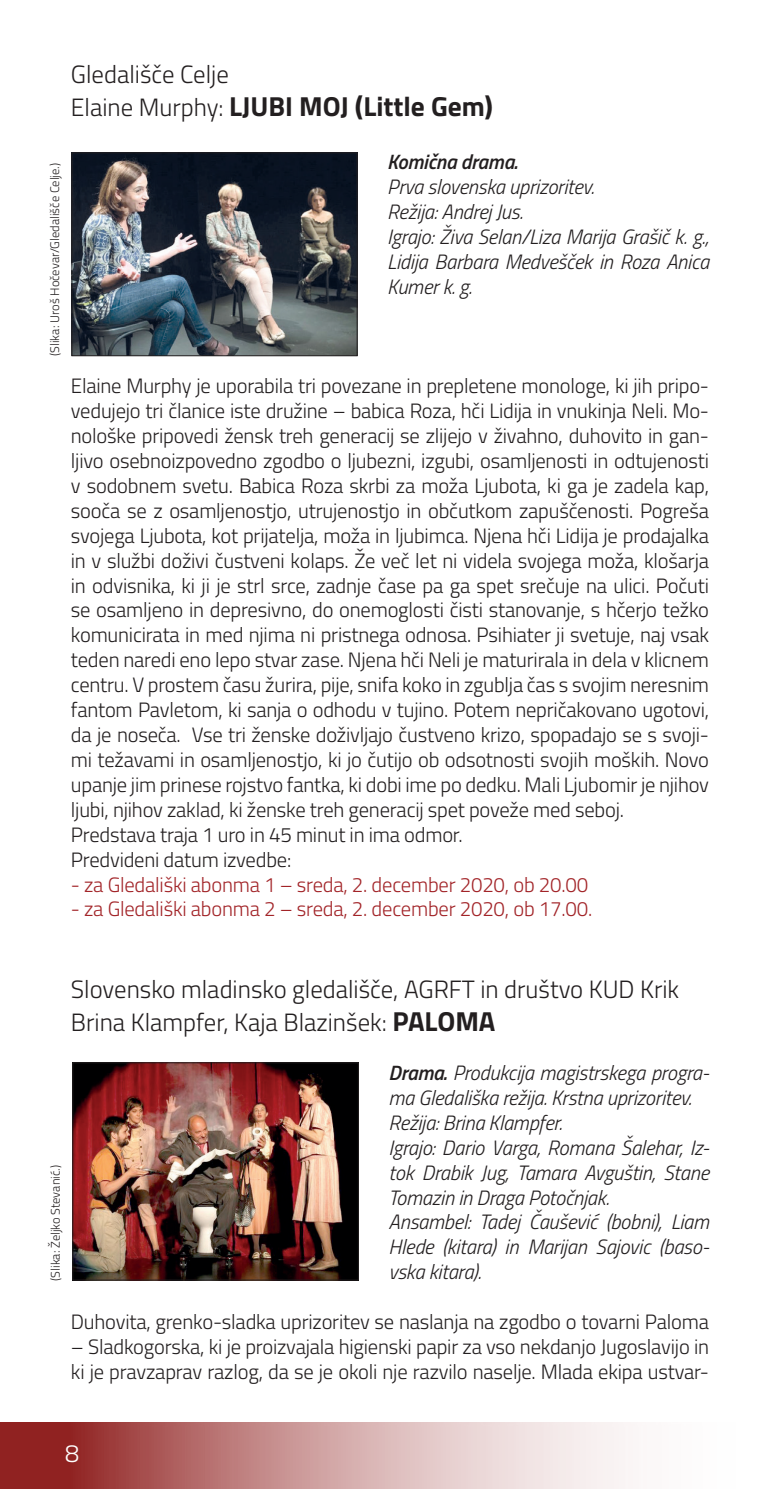
<style>
.page{position:relative;width:780px;height:1489px;background:#fff}
.page>*{position:absolute;margin:0;border:0;box-sizing:border-box;transform-origin:0 0}
.t1{font:700 27.5px "Titillium";color:#231f20}
.t2{font:300 25px "Titillium";color:#231f20}
.t3{font:300 25px "Titillium";color:#fff}
.t4{font:300 20.75px/25px "Titillium";letter-spacing:-.01em;color:#231f20;text-align:justify}
.t5{font:italic 300 20.75px/25px "Titillium";letter-spacing:-.01em;color:#231f20;text-align:justify}
.t6{font:300 20.75px "Titillium";letter-spacing:-.01em;color:#a22428}
.t7{font:italic 600 20.75px "Titillium";letter-spacing:-.01em;color:#231f20}
.t8{font:300 12.5px "Titillium";color:#231f20}
.s1{font-weight:300;font-size:25px}
.s2{font-weight:700;font-size:27.5px}
.s3{font-weight:600}
</style>
<div class="page">
<img style="left:74px;top:154px;width:281px;height:200px">
<div style="left:72px;top:152px;width:285px;height:204px;border:1px solid #231f20"></div>
<img style="left:74px;top:1064px;width:283px;height:214px">
<div style="left:72px;top:1062px;width:287px;height:218px;border:1px solid #231f20"></div>
<svg style="left:0;top:1422px;width:625px;height:66px"></svg>
<p class="t8" style="left:46px;top:356px;width:194px;rotate:-90deg">(Slika: Uroš Hočevar/Gledališče Celje.)</p>
<p class="t2" style="left:71px;top:56px;width:159px">Gledališče Celje</p>
<p class="t1" style="left:71px;top:85px;width:423px"><span class="s1">Elaine Murphy:</span> LJUBI MOJ (Little Gem)</p>
<p class="t7" style="left:387px;top:146px;width:131px">Komična drama.</p>
<p class="t5" style="left:387px;top:173px;width:208px">Prva slovenska uprizoritev.</p>
<p class="t5" style="left:387px;top:198px;width:137px">Režija: Andrej Jus.</p>
<p class="t5" style="left:387px;top:223px;width:323px">Igrajo: Živa Selan/Liza Marija Grašič k. g., Lidija Barbara Medvešček in Roza Anica Kumer k. g.</p>
<p class="t4" style="left:71px;top:372px;width:639px">Elaine Murphy je uporabila tri povezane in prepletene monologe, ki jih pripo&shy;vedujejo tri članice iste družine – babica Roza, hči Lidija in vnukinja Neli. Mo&shy;nološke pripovedi žensk treh generacij se zlijejo v živahno, duhovito in gan&shy;ljivo osebnoizpovedno zgodbo o ljubezni, izgubi, osamljenosti in odtujenosti v sodobnem svetu. Babica Roza skrbi za moža Ljubota, ki ga je zadela kap, sooča se z osamljenostjo, utrujenostjo in občutkom zapuščenosti. Pogreša svojega Ljubota, kot prijatelja, moža in ljubimca. Njena hči Lidija je prodajalka in v službi doživi čustveni kolaps. Že več let ni videla svojega moža, klošarja in odvisnika, ki ji je strl srce, zadnje čase pa ga spet srečuje na ulici. Počuti se osamljeno in depresivno, do onemoglosti čisti stanovanje, s hčerjo težko komunicirata in med njima ni pristnega odnosa. Psihiater ji svetuje, naj vsak teden naredi eno lepo stvar zase. Njena hči Neli je maturirala in dela v klicnem centru. V prostem času žurira, pije, snifa koko in zgublja čas s svojim neresnim fantom Pavletom, ki sanja o odhodu v tujino. Potem nepričakovano ugotovi, da je noseča. Vse tri ženske doživljajo čustveno krizo, spopadajo se s svoji&shy;mi težavami in osamljenostjo, ki jo čutijo ob odsotnosti svojih moških. Novo upanje jim prinese rojstvo fantka, ki dobi ime po dedku. Mali Ljubomir je njihov ljubi, njihov zaklad, ki ženske treh generacij spet poveže med seboj.</p>
<p class="t4" style="left:71px;top:820px;width:393px">Predstava traja 1 uro in 45 minut in ima odmor.</p>
<p class="t4" style="left:71px;top:845px;width:222px">Predvideni datum izvedbe:</p>
<p class="t6" style="left:71px;top:869px;width:519px">- za Gledališki abonma 1 – sreda, 2. december 2020, ob 20.00</p>
<p class="t6" style="left:71px;top:894px;width:523px">- za Gledališki abonma 2 – sreda, 2. december 2020, ob 17.00.</p>
<p class="t8" style="left:46px;top:1280px;width:117px;rotate:-90deg">(Slika: Željko Stevanić.)</p>
<p class="t2" style="left:71px;top:971px;width:609px">Slovensko mladinsko gledališče, AGRFT in društvo KUD Krik</p>
<p class="t2" style="left:71px;top:1004px;width:426px">Brina Klampfer, Kaja Blazinšek: <span class="s2">PALOMA</span></p>
<p class="t5" style="left:388px;top:1059px;width:322px"><span class="s3">Drama.</span> Produkcija magistrskega progra&shy;ma Gledališka režija. Krstna uprizoritev.</p>
<p class="t5" style="left:388px;top:1108px;width:175px">Režija: Brina Klampfer.</p>
<p class="t5" style="left:388px;top:1133px;width:322px">Igrajo: Dario Varga, Romana Šalehar, Iz&shy;tok Drabik Jug, Tamara Avguštin, Stane Tomazin in Draga Potočnjak.</p>
<p class="t5" style="left:388px;top:1208px;width:322px">Ansambel: Tadej Čaušević (bobni), Liam Hlede (kitara) in Marijan Sajovic (baso&shy;vska kitara).</p>
<p class="t4" style="left:71px;top:1308px;width:639px">Duhovita, grenko-sladka uprizoritev se naslanja na zgodbo o tovarni Paloma</p>
<p class="t4" style="left:71px;top:1333px;width:639px">– Sladkogorska, ki je proizvajala higienski papir za vso nekdanjo Jugoslavijo in ki je pravzaprav razlog, da se je okoli nje razvilo naselje. Mlada ekipa ustvar-</p>
<p class="t3" style="left:65px;top:1435px;width:16px">8</p>
</div>
